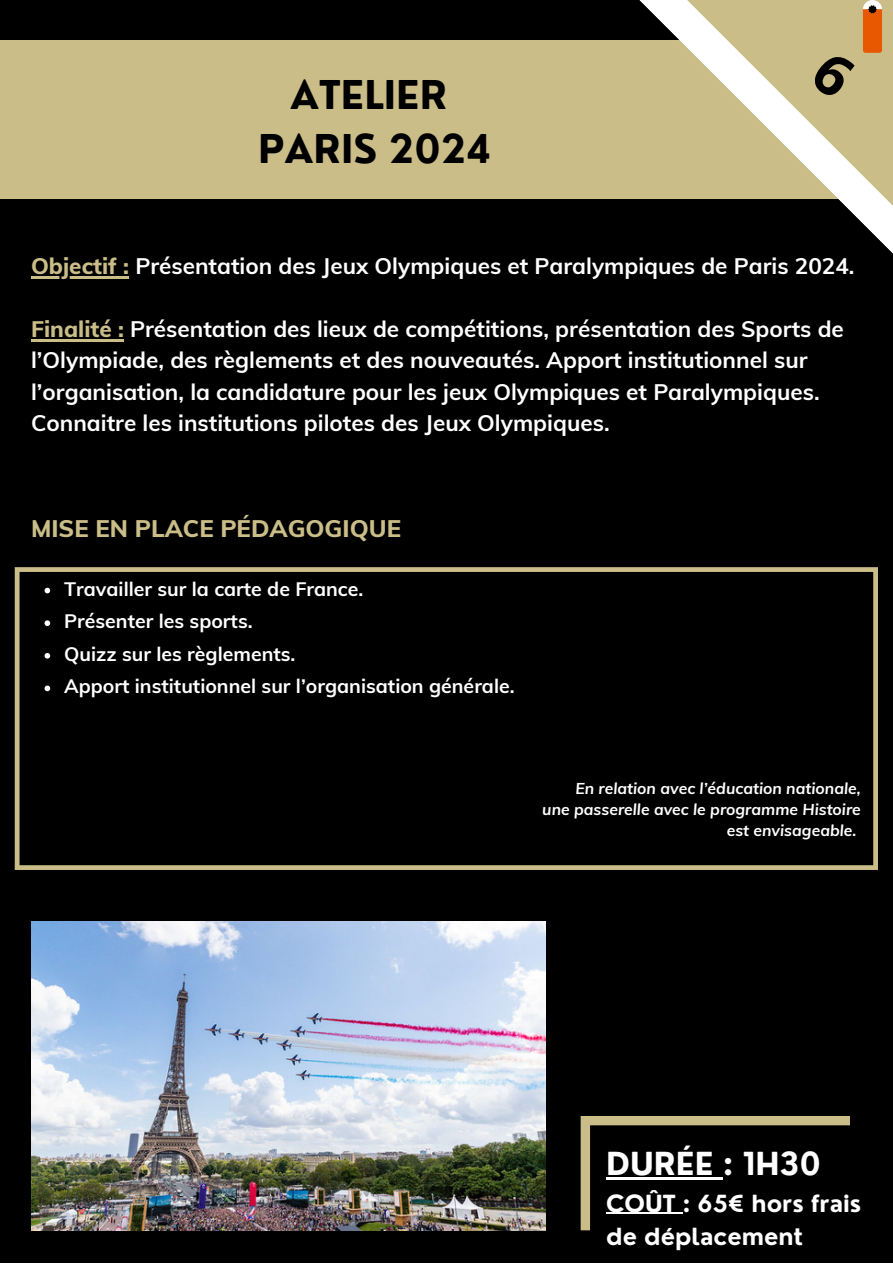
<style>
.page{position:relative;width:893px;height:1264px;background:#fff}
.page>*{position:absolute;margin:0;border:0;box-sizing:border-box;transform-origin:0 0}
.t1{font:700 38.7px/54px "Nourd";color:#000;text-align:center}
.t2{font:700 30.9px "Nourd";color:#fff}
.t3{font:800 24px "Muli";color:#cabd88}
.t4{font:700 23.1px/33.2px "Nourd";color:#fff}
.t5{font:700 22.5px/31.5px "Muli";color:#fff}
.t6{font:700 19.5px/32.5px "Muli";color:#fff}
.t7{font:italic 700 15.75px/21.3px "Muli";color:#fff;text-align:right}
.s1{font-weight:800;color:#cabd88}
</style>
<div class="page">
<div style="left:0;top:0;width:892px;height:1262px;background:#000"></div>
<div style="left:0;top:40px;width:853px;height:159px;background:#cabd88"></div>
<svg style="left:641px;top:0;width:251px;height:253px"></svg>
<svg style="left:15px;top:567px;width:862px;height:303px"></svg>
<svg style="left:580px;top:1116px;width:270px;height:114px"></svg>
<img style="left:31px;top:922px;width:514px;height:308px">
<svg style="left:45px;top:587px;width:5px;height:6px"></svg>
<svg style="left:45px;top:620px;width:5px;height:6px"></svg>
<svg style="left:45px;top:653px;width:5px;height:5px"></svg>
<svg style="left:45px;top:685px;width:5px;height:6px"></svg>
<hr style="left:31px;top:276px;width:98px;height:2px;background:#cabd88">
<hr style="left:31px;top:339px;width:93px;height:2px;background:#cabd88">
<hr style="left:606px;top:1177px;width:117px;height:2px;background:#fff">
<hr style="left:606px;top:1212px;width:77px;height:1px;background:#fff">
<svg style="left:808px;top:0;width:74px;height:100px"></svg>
<h1 class="t1" style="left:258px;top:67px;width:235px">ATELIER<br>PARIS 2024</h1>
<p class="t5" style="left:31px;top:250px;width:824px"><span class="s1">Objectif :</span> Présentation des Jeux Olympiques et Paralympiques de Paris 2024.</p>
<p class="t5" style="left:31px;top:313px;width:814px"><span class="s1">Finalité :</span> Présentation des lieux de compétitions, présentation des Sports de l’Olympiade, des règlements et des nouveautés. Apport institutionnel sur l’organisation, la candidature pour les jeux Olympiques et Paralympiques.<br>Connaitre les institutions pilotes des Jeux Olympiques.</p>
<p class="t3" style="left:31px;top:513px;width:371px">MISE EN PLACE PÉDAGOGIQUE</p>
<p class="t6" style="left:64px;top:572px;width:452px">Travailler sur la carte de France.<br>Présenter les sports.<br>Quizz sur les règlements.<br>Apport institutionnel sur l’organisation générale.</p>
<p class="t7" style="left:542px;top:777px;width:320px">En relation avec l’éducation nationale,<br>une passerelle avec le programme Histoire est envisageable.</p>
<h2 class="t2" style="left:606px;top:1143px;width:216px">DURÉE : 1H30</h2>
<p class="t4" style="left:606px;top:1186px;width:256px">COÛT : 65€ hors frais de déplacement</p>
</div>
